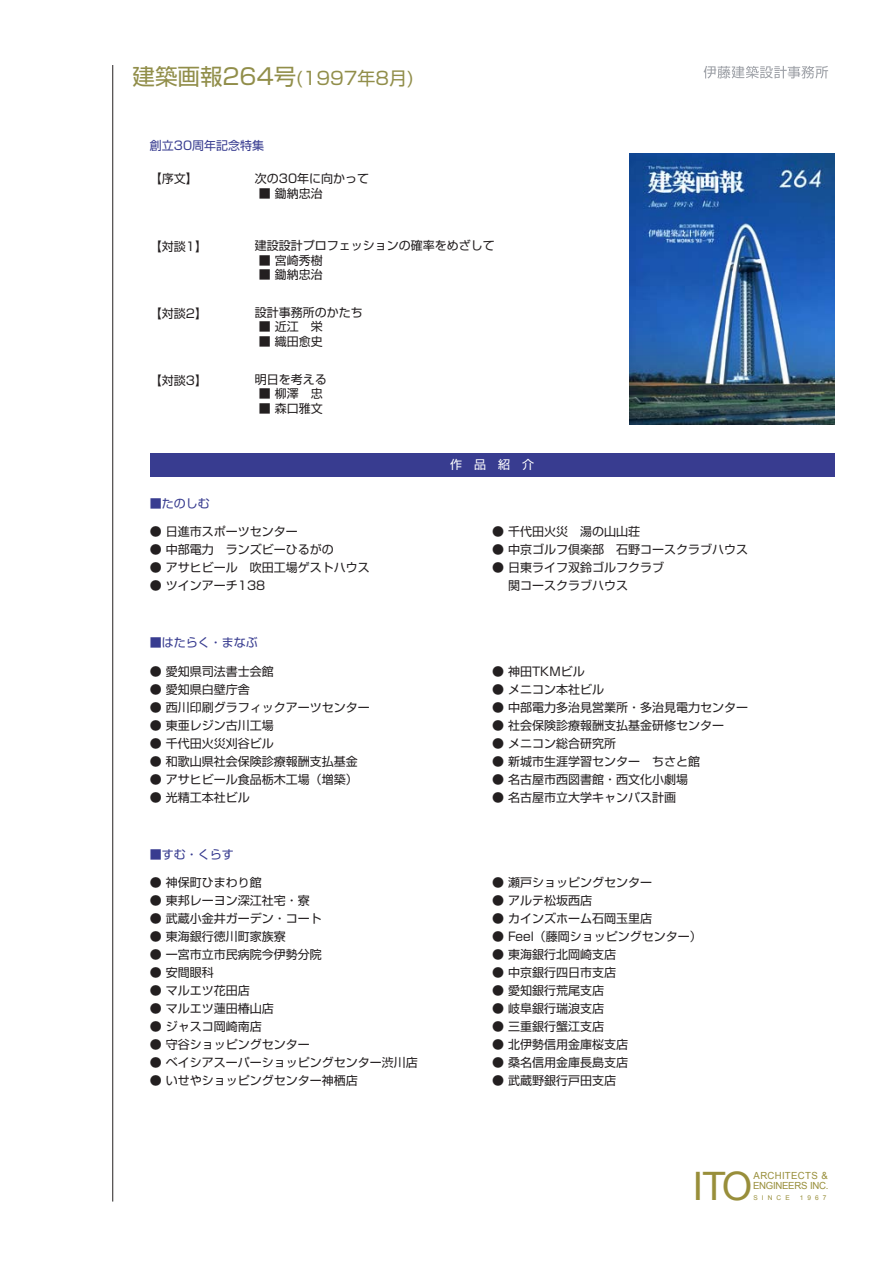
<style>
.page{position:relative;width:893px;height:1263px;background:#fff}
.page>*{position:absolute;margin:0;border:0;box-sizing:border-box;transform-origin:0 0}
.t1{font:39.15px "Arial";color:#988e3a}
.t2{font:18px "Shin Go Pro";color:#918e4a}
.t3{font:12px/18px "Shin Go Pro";color:#231f20}
.t4{font:12px "Shin Go Pro";color:#383c90}
.t5{font:12px "Shin Go Pro";color:#fff}
.t6{font:9.75px/9.8px "Arial";letter-spacing:-.01em;color:#988e3a}
.t7{font:6.6px "Arial";letter-spacing:.62em;color:#988e3a}
.s1{font-size:22.5px}
</style>
<div class="page">
<hr style="left:112px;top:65px;width:1px;height:1137px;background:#242021">
<svg style="left:703px;top:66px;width:125px;height:13px"></svg>
<div style="left:150px;top:453px;width:684px;height:24px;background:#383c90"></div>
<img style="left:629px;top:153px;width:205px;height:272px">
<h2 class="t2" style="left:132px;top:63px;width:283px"><span class="s1">建築画報264号</span>(1997年8月)</h2>
<p class="t4" style="left:150px;top:136px;width:116px">創立30周年記念特集</p>
<p class="t3" style="left:150px;top:168px;width:50px">【序文】</p>
<p class="t3" style="left:255px;top:168px;width:116px">次の30年に向かって</p>
<p class="t3" style="left:259px;top:183px;width:65px">■ 鋤納忠治</p>
<p class="t3" style="left:150px;top:236px;width:59px">【対談1】</p>
<p class="t3" style="left:255px;top:235px;width:241px">建設設計プロフェッションの確率をめざして</p>
<p class="t3" style="left:259px;top:250px;width:65px">■ 宮崎秀樹</p>
<p class="t3" style="left:259px;top:264px;width:65px">■ 鋤納忠治</p>
<p class="t3" style="left:150px;top:303px;width:59px">【対談2】</p>
<p class="t3" style="left:255px;top:302px;width:109px">設計事務所のかたち</p>
<p class="t3" style="left:259px;top:316px;width:65px">■ 近江 栄</p>
<p class="t3" style="left:259px;top:331px;width:65px">■ 織田愈史</p>
<p class="t3" style="left:150px;top:370px;width:59px">【対談3】</p>
<p class="t3" style="left:255px;top:369px;width:73px">明日を考える</p>
<p class="t3" style="left:259px;top:383px;width:65px">■ 柳澤 忠</p>
<p class="t3" style="left:259px;top:398px;width:65px">■ 森口雅文</p>
<p class="t4" style="left:150px;top:493px;width:62px">■たのしむ</p>
<p class="t3" style="left:150px;top:521px;width:149px">● 日進市スポーツセンター</p>
<p class="t3" style="left:150px;top:539px;width:185px">● 中部電力 ランズビーひるがの</p>
<p class="t3" style="left:150px;top:557px;width:221px">● アサヒビール 吹田工場ゲストハウス</p>
<p class="t3" style="left:150px;top:575px;width:117px">● ツインアーチ138</p>
<p class="t4" style="left:150px;top:633px;width:110px">■はたらく・まなぶ</p>
<p class="t3" style="left:150px;top:661px;width:125px">● 愛知県司法書士会館</p>
<p class="t3" style="left:150px;top:679px;width:101px">● 愛知県白壁庁舎</p>
<p class="t3" style="left:150px;top:697px;width:221px">● 西川印刷グラフィックアーツセンター</p>
<p class="t3" style="left:150px;top:715px;width:125px">● 東亜レジン古川工場</p>
<p class="t3" style="left:150px;top:733px;width:125px">● 千代田火災刈谷ビル</p>
<p class="t3" style="left:150px;top:751px;width:209px">● 和歌山県社会保険診療報酬支払基金</p>
<p class="t3" style="left:150px;top:769px;width:209px">● アサヒビール食品栃木工場（増築）</p>
<p class="t3" style="left:150px;top:787px;width:101px">● 光精工本社ビル</p>
<p class="t4" style="left:150px;top:844px;width:86px">■すむ・くらす</p>
<p class="t3" style="left:150px;top:872px;width:113px">● 神保町ひまわり館</p>
<p class="t3" style="left:150px;top:890px;width:161px">● 東邦レーヨン深江社宅・寮</p>
<p class="t3" style="left:150px;top:908px;width:173px">● 武蔵小金井ガーデン・コート</p>
<p class="t3" style="left:150px;top:926px;width:137px">● 東海銀行徳川町家族寮</p>
<p class="t3" style="left:150px;top:944px;width:173px">● 一宮市立市民病院今伊勢分院</p>
<p class="t3" style="left:150px;top:962px;width:65px">● 安間眼科</p>
<p class="t3" style="left:150px;top:980px;width:101px">● マルエツ花田店</p>
<p class="t3" style="left:150px;top:998px;width:125px">● マルエツ蓮田椿山店</p>
<p class="t3" style="left:150px;top:1016px;width:113px">● ジャスコ岡崎南店</p>
<p class="t3" style="left:150px;top:1034px;width:161px">● 守谷ショッピングセンター</p>
<p class="t3" style="left:150px;top:1052px;width:269px">● ベイシアスーパーショッピングセンター渋川店</p>
<p class="t3" style="left:150px;top:1070px;width:209px">● いせやショッピングセンター神栖店</p>
<p class="t5" style="left:450px;top:455px;width:85px">作 品 紹 介</p>
<p class="t3" style="left:492px;top:521px;width:149px">● 千代田火災 湯の山山荘</p>
<p class="t3" style="left:492px;top:539px;width:257px">● 中京ゴルフ倶楽部 石野コースクラブハウス</p>
<p class="t3" style="left:508px;top:557px;width:157px;text-indent:-16px">● 日東ライフ双鈴ゴルフクラブ関コースクラブハウス</p>
<p class="t3" style="left:492px;top:661px;width:94px">● 神田TKMビル</p>
<p class="t3" style="left:492px;top:679px;width:113px">● メニコン本社ビル</p>
<p class="t3" style="left:492px;top:697px;width:257px">● 中部電力多治見営業所・多治見電力センター</p>
<p class="t3" style="left:492px;top:715px;width:233px">● 社会保険診療報酬支払基金研修センター</p>
<p class="t3" style="left:492px;top:733px;width:125px">● メニコン総合研究所</p>
<p class="t3" style="left:492px;top:751px;width:209px">● 新城市生涯学習センター ちさと館</p>
<p class="t3" style="left:492px;top:769px;width:197px">● 名古屋市西図書館・西文化小劇場</p>
<p class="t3" style="left:492px;top:787px;width:185px">● 名古屋市立大学キャンパス計画</p>
<p class="t3" style="left:492px;top:872px;width:161px">● 瀬戸ショッピングセンター</p>
<p class="t3" style="left:492px;top:890px;width:101px">● アルテ松坂西店</p>
<p class="t3" style="left:492px;top:908px;width:161px">● カインズホーム石岡玉里店</p>
<p class="t3" style="left:492px;top:926px;width:211px">● Feel（藤岡ショッピングセンター）</p>
<p class="t3" style="left:492px;top:944px;width:125px">● 東海銀行北岡崎支店</p>
<p class="t3" style="left:492px;top:962px;width:125px">● 中京銀行四日市支店</p>
<p class="t3" style="left:492px;top:980px;width:113px">● 愛知銀行荒尾支店</p>
<p class="t3" style="left:492px;top:998px;width:113px">● 岐阜銀行瑞浪支店</p>
<p class="t3" style="left:492px;top:1016px;width:113px">● 三重銀行蟹江支店</p>
<p class="t3" style="left:492px;top:1034px;width:137px">● 北伊勢信用金庫桜支店</p>
<p class="t3" style="left:492px;top:1052px;width:137px">● 桑名信用金庫長島支店</p>
<p class="t3" style="left:492px;top:1070px;width:125px">● 武蔵野銀行戸田支店</p>
<h1 class="t1" style="left:692px;top:1161px;width:61px">ITO</h1>
<p class="t6" style="left:753px;top:1171px;width:77px">ARCHITECTS &amp;<br>ENGINEERS INC.</p>
<p class="t7" style="left:753px;top:1193px;width:38px">SINCE</p>
<p class="t7" style="left:800px;top:1193px;width:28px">1967</p>
</div>
